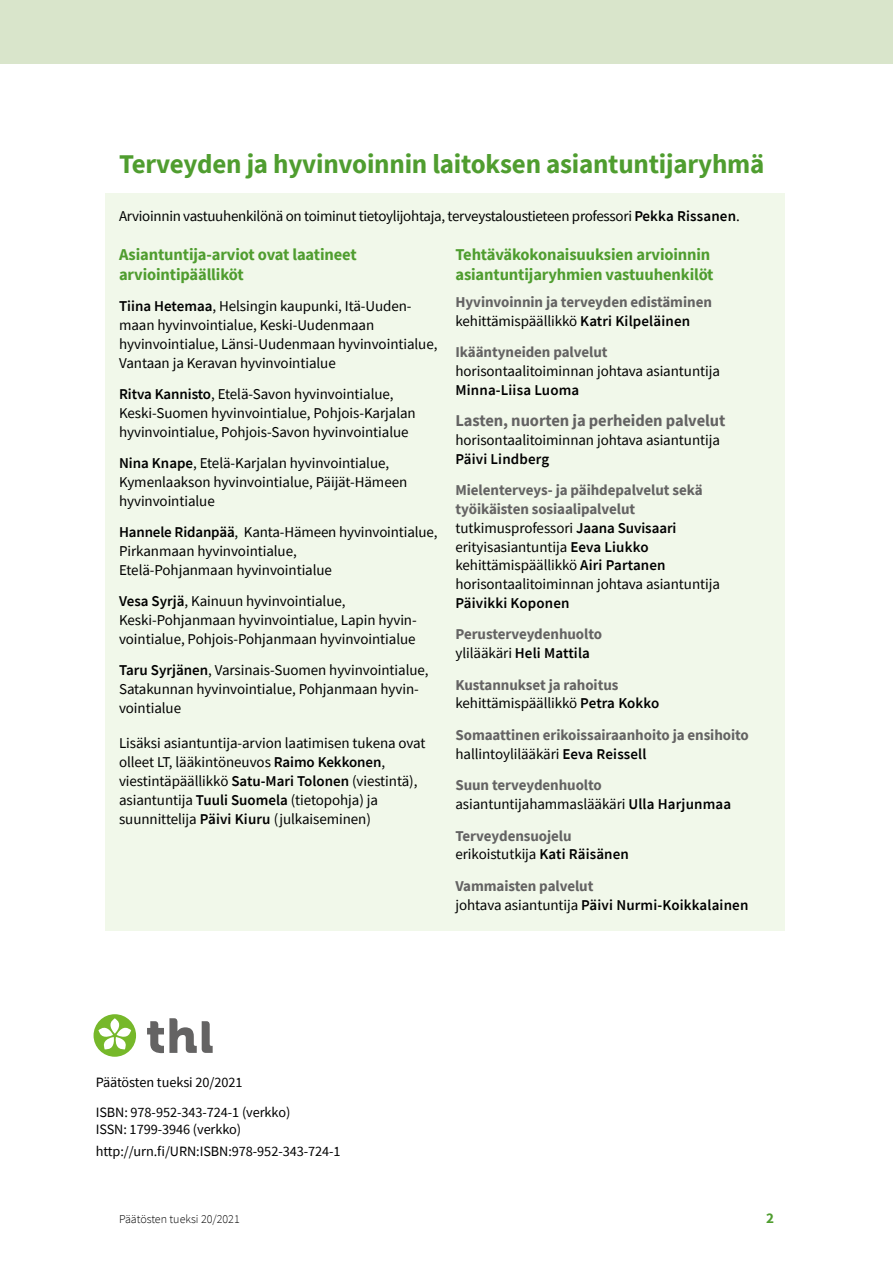
<style>
.page{position:relative;width:893px;height:1263px;background:#fff}
.page>*{position:absolute;margin:0;border:0;box-sizing:border-box;transform-origin:0 0}
.Otsikko_2{font:700 27px "Source Sans Pro";letter-spacing:-.01em;color:#4f9d2f}
.Otsikko_3{font:700 16.5px/19.8px "Source Sans Pro";letter-spacing:-.01em;color:#4f9d2f}
.Leipis{font:700 16.5px "Source Sans Pro";letter-spacing:-.005em;color:#646363}
.Leipis-2{font:15px/18.8px "Source Sans Pro";letter-spacing:-.005em;color:#000}
.Leipis-3{font:700 15px/18.8px "Source Sans Pro";letter-spacing:-.005em;color:#646363}
.Leipis-4{font:600 15px "Source Sans Pro";letter-spacing:.01em;color:#000}
.t1{font:700 15px "Source Sans Pro";color:#4f9d2f}
.t2{font:14.25px "Source Sans Pro";letter-spacing:-.005em;color:#000}
.t3{font:300 12px "Source Sans Pro";color:#000}
.s1{font-weight:600}
.s2{font-weight:700;color:#646363}
.s3{font-weight:400;color:#000}
.s4{font-weight:600;color:#000}
.s5{font-weight:400}
</style>
<div class="page">
<div style="left:0;top:0;width:893px;height:64px;background:#d9e5cb"></div>
<div style="left:105px;top:193px;width:679px;height:738px;background:#f1f8ea"></div>
<svg style="left:147px;top:1018px;width:66px;height:35px"></svg>
<div style="left:94px;top:1014px;width:42px;height:43px;background:#76b82a;border-radius:50%"></div>
<svg style="left:98px;top:1018px;width:33px;height:32px"></svg>
<h2 class="Otsikko_2" style="left:119px;top:146px;width:647px">Terveyden ja hyvinvoinnin laitoksen asiantuntijaryhmä</h2>
<p class="Leipis-2" style="left:119px;top:207px;width:622px">Arvioinnin vastuuhenkilönä on toiminut tietoylijohtaja, terveystaloustieteen professori <span class="s1">Pekka Rissanen</span>.</p>
<h3 class="Otsikko_3" style="left:119px;top:244px;width:239px">Asiantuntija-arviot ovat laatineet arviointipäälliköt</h3>
<p class="Leipis-2" style="left:119px;top:297px;width:320px"><span class="s1">Tiina Hetemaa</span>, Helsingin kaupunki, Itä-Uuden&shy;maan hyvinvointialue, Keski-Uudenmaan hyvinvointialue, Länsi-Uudenmaan hyvinvointialue, Vantaan ja Keravan hyvinvointialue</p>
<p class="Leipis-2" style="left:119px;top:385px;width:298px"><span class="s1">Ritva Kannisto</span>, Etelä-Savon hyvinvointialue,<br>Keski-Suomen hyvinvointialue, Pohjois-Karjalan hyvinvointialue, Pohjois-Savon hyvinvointialue</p>
<p class="Leipis-2" style="left:119px;top:454px;width:290px"><span class="s1">Nina Knape</span>, Etelä-Karjalan hyvinvointialue,<br>Kymenlaakson hyvinvointialue, Päijät-Hämeen hyvinvointialue</p>
<p class="Leipis-2" style="left:119px;top:523px;width:320px"><span class="s1">Hannele Ridanpää</span>, Kanta-Hämeen hyvinvointialue,<br>Pirkanmaan hyvinvointialue,<br>Etelä-Pohjanmaan hyvinvointialue</p>
<p class="Leipis-2" style="left:119px;top:592px;width:299px"><span class="s1">Vesa Syrjä</span>, Kainuun hyvinvointialue,<br>Keski-Pohjanmaan hyvinvointialue, Lapin hyvin&shy;vointialue, Pohjois-Pohjanmaan hyvinvointialue</p>
<p class="Leipis-2" style="left:119px;top:661px;width:311px"><span class="s1">Taru Syrjänen</span>, Varsinais-Suomen hyvinvointialue,<br>Satakunnan hyvinvointialue, Pohjanmaan hyvin&shy;vointialue</p>
<p class="Leipis-2" style="left:119px;top:734px;width:308px">Lisäksi asiantuntija-arvion laatimisen tukena ovat olleet LT, lääkintöneuvos <span class="s1">Raimo Kekkonen</span>, viestintäpäällikkö <span class="s1">Satu-Mari Tolonen</span> (viestintä), asiantuntija <span class="s1">Tuuli Suomela</span> (tietopohja) ja suunnittelija <span class="s1">Päivi Kiuru</span> (julkaiseminen)</p>
<h3 class="Otsikko_3" style="left:455px;top:244px;width:260px">Tehtäväkokonaisuuksien arvioinnin asiantuntijaryhmien vastuuhenkilöt</h3>
<p class="Leipis-3" style="left:455px;top:293px;width:258px">Hyvinvoinnin ja terveyden edistäminen</p>
<p class="Leipis-2" style="left:455px;top:311px;width:236px">kehittämispäällikkö <span class="s1">Katri Kilpeläinen</span></p>
<p class="Leipis-2" style="left:455px;top:343px;width:266px"><span class="s2">Ikääntyneiden palvelut </span>horisontaalitoiminnan johtava asiantuntija<br><span class="s1">Minna-Liisa Luoma</span></p>
<p class="Leipis" style="left:455px;top:410px;width:271px">Lasten, nuorten ja perheiden palvelut</p>
<p class="Leipis-2" style="left:455px;top:431px;width:266px">horisontaalitoiminnan johtava asiantuntija<br><span class="s1">Päivi Lindberg</span></p>
<p class="Leipis-3" style="left:455px;top:481px;width:249px">Mielenterveys- ja päihdepalvelut sekä työikäisten sosiaalipalvelut <span class="s3">tutkimusprofessori</span> <span class="s4">Jaana Suvisaari</span></p>
<p class="Leipis-2" style="left:455px;top:537px;width:195px">erityisasiantuntija <span class="s1">Eeva Liukko</span></p>
<p class="Leipis-2" style="left:455px;top:556px;width:212px">kehittämispäällikkö <span class="s1">Airi Partanen</span></p>
<p class="Leipis-2" style="left:455px;top:575px;width:266px">horisontaalitoiminnan johtava asiantuntija<br><span class="s1">Päivikki Koponen</span></p>
<p class="Leipis-3" style="left:455px;top:625px;width:148px">Perusterveydenhuolto</p>
<p class="Leipis-4" style="left:455px;top:643px;width:136px"><span class="s5">ylilääkäri</span> Heli Mattila</p>
<p class="Leipis-3" style="left:455px;top:675px;width:164px">Kustannukset ja rahoitus</p>
<p class="Leipis-2" style="left:455px;top:694px;width:205px">kehittämispäällikkö <span class="s1">Petra Kokko</span></p>
<p class="Leipis-3" style="left:455px;top:725px;width:295px">Somaattinen erikoissairaanhoito ja ensihoito</p>
<p class="Leipis-2" style="left:455px;top:744px;width:193px">hallintoylilääkäri <span class="s1">Eeva Reissell</span></p>
<p class="Leipis-3" style="left:455px;top:776px;width:148px">Suun terveydenhuolto</p>
<p class="Leipis-2" style="left:455px;top:794px;width:277px">asiantuntijahammaslääkäri <span class="s1">Ulla Harjunmaa</span></p>
<p class="Leipis-3" style="left:455px;top:826px;width:118px">Terveydensuojelu</p>
<p class="Leipis-2" style="left:455px;top:845px;width:175px">erikoistutkija <span class="s1">Kati Räisänen</span></p>
<p class="Leipis-3" style="left:455px;top:876px;width:139px">Vammaisten palvelut</p>
<p class="Leipis-4" style="left:455px;top:895px;width:294px"><span class="s5">johtava asiantuntija</span> Päivi Nurmi-Koikkalainen</p>
<p class="t2" style="left:96px;top:1073px;width:148px">Päätösten tueksi 20/2021</p>
<p class="t2" style="left:96px;top:1103px;width:196px">ISBN: 978-952-343-724-1 (verkko)</p>
<p class="t2" style="left:96px;top:1120px;width:147px">ISSN: 1799-3946 (verkko)</p>
<p class="t2" style="left:96px;top:1142px;width:246px">http://urn.fi/URN:ISBN:978-952-343-724-1</p>
<p class="t3" style="left:119px;top:1212px;width:122px">Päätösten tueksi 20/2021</p>
<p class="t1" style="left:766px;top:1208px;width:9px">2</p>
</div>
